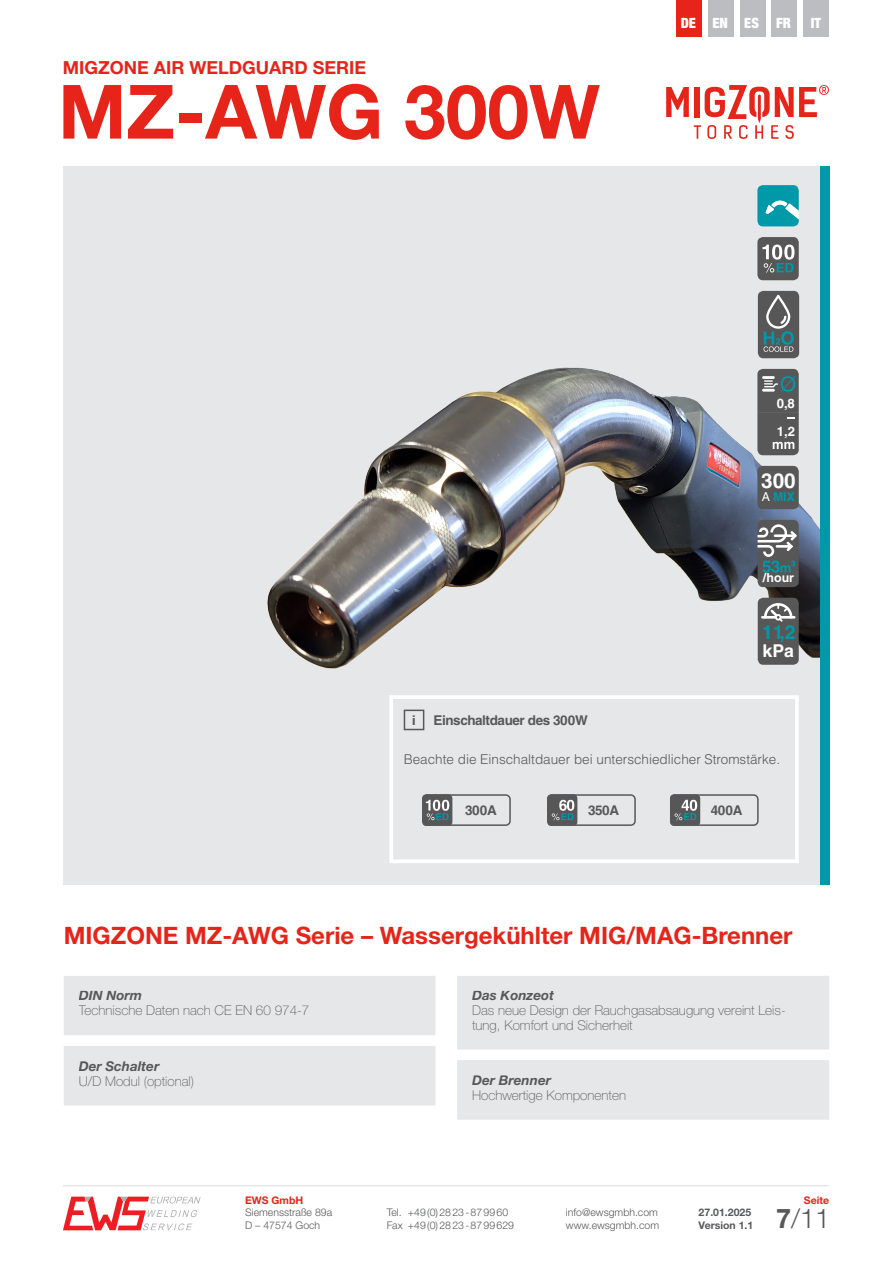
<style>
.page{position:relative;width:893px;height:1263px;background:#fff}
.page>*{position:absolute;margin:0;border:0;box-sizing:border-box;transform-origin:0 0}
.t1{font:700 75px "Helvetica Neue LT Std";color:#e72419}
.t2{font:300 27px "Helvetica Neue LT Std";color:#57585a}
.t3{font:700 24px "Helvetica Neue LT Std";color:#e72419}
.t4{font:700 20.7px "Helvetica LT Std";color:#fff}
.t5{font:700 19.35px "Helvetica LT Std";color:#0099a9}
.t6{font:700 18px "Helvetica Neue LT Std";color:#e72419}
.t7{font:700 17.7px "Helvetica LT Std";color:#fff}
.t8{font:900 condensed 14.25px "Helvetica Neue LT Std";color:#fff}
.t9{font:100 13.5px/15px "Helvetica Neue LT Std";color:#57585a}
.t10{font:300 13.5px "Helvetica LT Std";color:#57585a}
.t11{font:italic 700 13.5px "Helvetica Neue LT Std";color:#57585a}
.t12{font:700 13.5px "Helvetica LT Std";letter-spacing:-.03em;color:#57585a}
.t13{font:700 13.5px "Helvetica Neue LT Std";color:#57585a}
.t14{font:700 13.2px/27.6px "Helvetica LT Std";color:#fff}
.t15{font:700 12.45px "Helvetica LT Std";color:#fff}
.t16{font:700 12.3px "Helvetica LT Std";color:#0099a9}
.t17{font:300 10.5px/12.6px "Helvetica Neue LT Std";color:#57585a}
.t18{font:700 10.5px/12.6px "Helvetica Neue LT Std";color:#57585a}
.t19{font:700 10.5px "Helvetica Neue LT Std";color:#e72419}
.s1{font-weight:400;color:#fff}
.s2{font-weight:700}
</style>
<div class="page">
<svg style="left:63px;top:1196px;width:138px;height:34px"></svg>
<hr style="left:63px;top:1185px;width:766px;height:1px;background:#e6e7e9">
<div style="left:64px;top:166px;width:765px;height:718px;background:#e6e7e9"></div>
<img style="left:267px;top:367px;width:553px;height:302px">
<svg style="left:666px;top:85px;width:163px;height:54px"></svg>
<div style="left:820px;top:166px;width:9px;height:718px;background:#0099a9"></div>
<svg style="left:757px;top:185px;width:42px;height:41px;background:#26a7b5"></svg>
<div style="left:758px;top:291px;width:41px;height:67px;background:#575757;border-radius:6px"></div>
<svg style="left:764px;top:295px;width:30px;height:57px"></svg>
<svg style="left:757px;top:369px;width:42px;height:86px;background:#626666"></svg>
<div style="left:758px;top:598px;width:41px;height:67px;background:#575757;border-radius:6px"></div>
<svg style="left:761px;top:603px;width:35px;height:19px"></svg>
<div style="left:757px;top:466px;width:42px;height:43px;background:#575757"></div>
<div style="left:758px;top:520px;width:41px;height:67px;background:#575757;border-radius:6px"></div>
<svg style="left:757px;top:524px;width:42px;height:49px"></svg>
<div style="left:772px;top:0;width:25px;height:36px;background:#bcbdc0"></div>
<div style="left:803px;top:0;width:26px;height:36px;background:#bcbdc0"></div>
<div style="left:740px;top:0;width:25px;height:36px;background:#bcbdc0"></div>
<div style="left:708px;top:0;width:25px;height:36px;background:#bcbdc0"></div>
<div style="left:676px;top:0;width:26px;height:36px;background:#e72419"></div>
<div style="left:71px;top:983px;width:357px;height:45px;background:#e6e7e9"></div>
<div style="left:64px;top:976px;width:371px;height:59px;border:15px solid #e6e7e9"></div>
<div style="left:465px;top:983px;width:357px;height:59px;background:#e6e7e9"></div>
<div style="left:457px;top:976px;width:372px;height:73px;border:15px solid #e6e7e9"></div>
<div style="left:71px;top:1053px;width:357px;height:45px;background:#e6e7e9"></div>
<div style="left:64px;top:1046px;width:371px;height:59px;border:15px solid #e6e7e9"></div>
<div style="left:465px;top:1068px;width:357px;height:44px;background:#e6e7e9"></div>
<div style="left:457px;top:1060px;width:372px;height:60px;border:15px solid #e6e7e9"></div>
<div style="left:389px;top:695px;width:410px;height:168px;border:4px solid #fff"></div>
<div style="left:670px;top:794px;width:30px;height:32px;background:#575757;border-radius:4px"></div>
<svg style="left:674px;top:799px;width:23px;height:21px"></svg>
<div style="left:547px;top:794px;width:30px;height:32px;background:#575757;border-radius:4px"></div>
<svg style="left:552px;top:799px;width:22px;height:21px"></svg>
<div style="left:404px;top:710px;width:20px;height:20px;border:2px solid #57585a"></div>
<div style="left:422px;top:794px;width:89px;height:32px;border:2px solid #57585a;border-radius:4px"></div>
<div style="left:547px;top:794px;width:89px;height:32px;border:2px solid #57585a;border-radius:4px"></div>
<div style="left:670px;top:794px;width:89px;height:32px;border:2px solid #57585a;border-radius:4px"></div>
<div style="left:422px;top:794px;width:30px;height:32px;background:#575757;border-radius:4px"></div>
<svg style="left:426px;top:799px;width:23px;height:21px"></svg>
<div style="left:757px;top:237px;width:42px;height:43px;background:#575757;border-radius:6px"></div>
<svg style="left:762px;top:244px;width:33px;height:29px"></svg>
<h3 class="t6" style="left:63px;top:57px;width:305px">MIGZONE AIR WELDGUARD SERIE</h3>
<h1 class="t1" style="left:58px;top:65px;width:543px">MZ-AWG 300W</h1>
<p class="t8" style="left:681px;top:14px;width:112px">DE EN ES FR</p>
<p class="t8" style="left:811px;top:14px;width:12px">IT</p>
<p class="t14" style="left:777px;top:390px;width:20px">0,8<br>1,2</p>
<h3 class="t4" style="left:761px;top:468px;width:36px">300</h3>
<p class="t16" style="left:762px;top:489px;width:34px"><span class="s1">A</span> MIX</p>
<p class="t15" style="left:763px;top:570px;width:33px">/hour</p>
<h3 class="t5" style="left:762px;top:620px;width:35px">11,2</h3>
<h3 class="t7" style="left:762px;top:640px;width:33px">kPa</h3>
<p class="t12" style="left:433px;top:712px;width:156px">Einschaltdauer des 300W</p>
<p class="t10" style="left:404px;top:750px;width:378px">Beachte die Einschaltdauer bei unterschiedlicher Stromstärke.</p>
<p class="t13" style="left:412px;top:711px;width:5px">i</p>
<p class="t12" style="left:465px;top:802px;width:33px">300A</p>
<p class="t12" style="left:588px;top:802px;width:33px">350A</p>
<p class="t12" style="left:711px;top:802px;width:33px">400A</p>
<h3 class="t3" style="left:64px;top:921px;width:730px">MIGZONE MZ-AWG Serie – Wassergekühlter MIG/MAG-Brenner</h3>
<p class="t11" style="left:79px;top:987px;width:65px">DIN Norm</p>
<p class="t9" style="left:79px;top:1003px;width:232px">Technische Daten nach CE EN 60 974-7</p>
<p class="t11" style="left:472px;top:987px;width:84px">Das Konzeot</p>
<p class="t9" style="left:472px;top:1003px;width:315px">Das neue Design der Rauchgasabsaugung vereint Leis&shy;tung, Komfort und Sicherheit</p>
<p class="t11" style="left:79px;top:1057px;width:82px">Der Schalter</p>
<p class="t9" style="left:79px;top:1073px;width:117px">U/D Modul (optional)</p>
<p class="t11" style="left:472px;top:1071px;width:81px">Der Brenner</p>
<p class="t9" style="left:472px;top:1087px;width:155px">Hochwertige Komponenten</p>
<p class="t19" style="left:245px;top:1194px;width:60px">EWS GmbH</p>
<p class="t19" style="left:804px;top:1194px;width:27px">Seite</p>
<p class="t17" style="left:245px;top:1206px;width:88px">Siemensstraße 89a<br>D – 47574 Goch</p>
<p class="t17" style="left:387px;top:1206px;width:129px">Tel. +49(0)2823-879960<br>Fax +49(0)2823-8799629</p>
<h2 class="t2" style="left:776px;top:1202px;width:56px"><span class="s2">7</span>/11</h2>
<p class="t17" style="left:566px;top:1206px;width:95px">info@ewsgmbh.com www.ewsgmbh.com</p>
<p class="t18" style="left:699px;top:1206px;width:56px">27.01.2025<br>Version 1.1</p>
</div>
